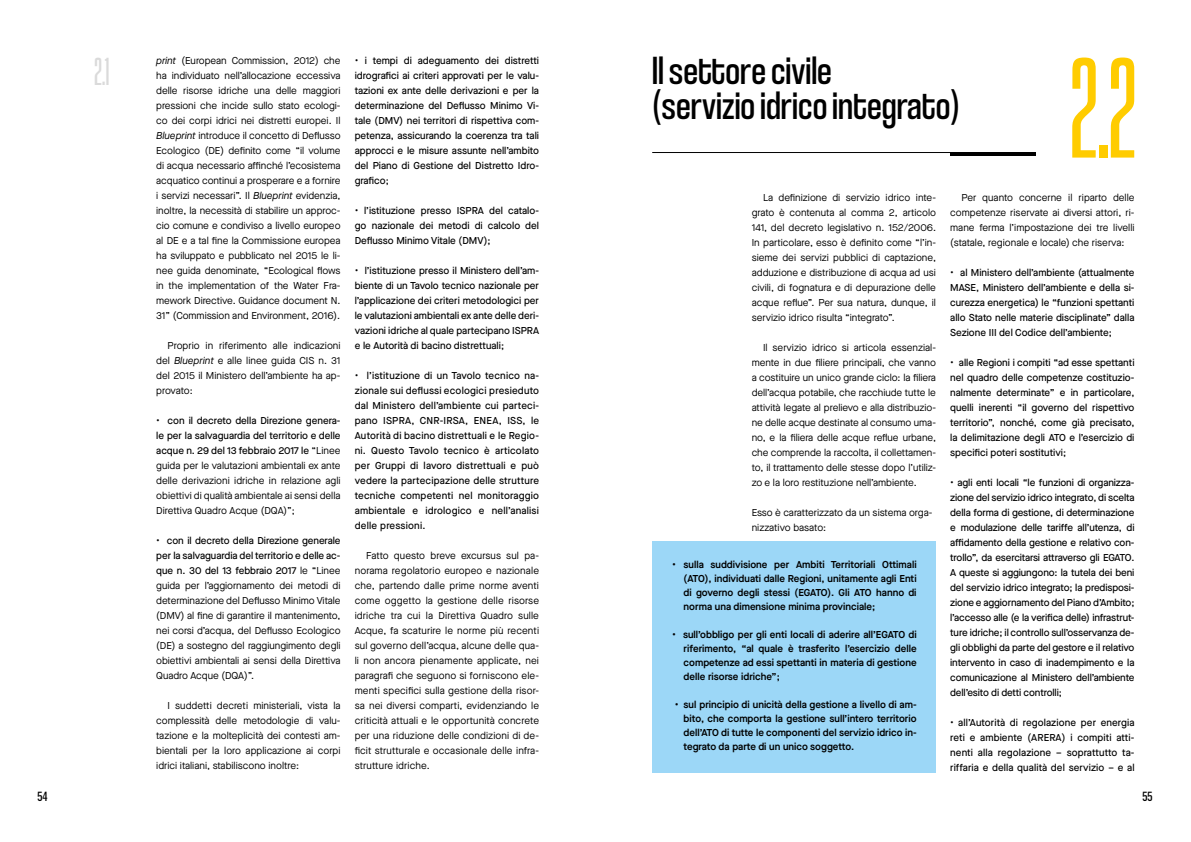
<style>
.page{position:relative;width:1191px;height:842px;background:#fff}
.page>*{position:absolute;margin:0;border:0;box-sizing:border-box;transform-origin:0 0}
.t1{font:150px "Coolvetica Crammed Rg";color:#fc0}
.t2{font:41px/35px "Coolvetica Condensed Rg";color:#000}
.t3{font:41px "Coolvetica Crammed Rg";color:#dadada}
.t4{font:14px "Coolvetica Condensed Rg";color:#000}
.t5{font:10px/15px "Maison Neue";color:#000;text-align:justify}
.t6{font:500 10px/15px "Maison Neue";color:#000;text-align:justify}
.t7{font:600 10px/14px "Maison Neue";color:#000;text-align:justify}
.s1{font-style:italic}
.s2{font-weight:500}
</style>
<div class="page">
<hr style="left:652px;top:152px;width:383px;height:1px;background:#000">
<hr style="left:950px;top:152px;width:85px;height:4px;background:#000">
<div style="left:652px;top:541px;width:283px;height:232px;background:#9cd7f7"></div>
<h2 class="t3" style="left:94px;top:51px;width:16px">2.1</h2>
<p class="t5" style="left:156px;top:53px;width:186px"><span class="s1">print</span> (European Commission, 2012) che ha individuato nell’allocazione eccessiva delle risorse idriche una delle maggiori pressioni che incide sullo stato ecologi&shy;co dei corpi idrici nei distretti europei. Il <span class="s1">Blueprint</span> introduce il concetto di Deflusso Ecologico (DE) definito come “il volume di acqua necessario affinché l’ecosistema acquatico continui a prosperare e a fornire i servizi necessari”. Il <span class="s1">Blueprint</span> evidenzia, inoltre, la necessità di stabilire un approc&shy;cio comune e condiviso a livello europeo al DE e a tal fine la Commissione europea ha sviluppato e pubblicato nel 2015 le li&shy;nee guida denominate, “Ecological flows in the implementation of the Water Fra&shy;mework Directive. Guidance document N.<br>31” (Commission and Environment, 2016).</p>
<p class="t5" style="left:156px;top:338px;width:186px;text-indent:11px">Proprio in riferimento alle indicazioni del <span class="s1">Blueprint</span> e alle linee guida CIS n. 31 del 2015 il Ministero dell’ambiente ha ap&shy;provato:</p>
<p class="t5" style="left:156px;top:413px;width:186px"><span class="s2">• con il decreto della Direzione genera&shy;le per la salvaguardia del territorio e delle acque n. 29 del 13 febbraio 2017 le</span> “Linee guida per le valutazioni ambientali ex ante delle derivazioni idriche in relazione agli obiettivi di qualità ambientale ai sensi della Direttiva Quadro Acque (DQA)”;</p>
<p class="t5" style="left:156px;top:533px;width:186px"><span class="s2">• con il decreto della Direzione generale per la salvaguardia del territorio e delle ac&shy;que n. 30 del 13 febbraio 2017</span> le “Linee guida per l’aggiornamento dei metodi di determinazione del Deflusso Minimo Vitale (DMV) al fine di garantire il mantenimento, nei corsi d’acqua, del Deflusso Ecologico (DE) a sostegno del raggiungimento degli obiettivi ambientali ai sensi della Direttiva Quadro Acque (DQA)”.</p>
<p class="t5" style="left:156px;top:698px;width:186px;text-indent:11px">I suddetti decreti ministeriali, vista la complessità delle metodologie di valu&shy;tazione e la molteplicità dei contesti am&shy;bientali per la loro applicazione ai corpi idrici italiani, stabiliscono inoltre:</p>
<p class="t6" style="left:355px;top:53px;width:186px">• i tempi di adeguamento dei distretti idrografici ai criteri approvati per le valu&shy;tazioni ex ante delle derivazioni e per la determinazione del Deflusso Minimo Vi&shy;tale (DMV) nei territori di rispettiva com&shy;petenza, assicurando la coerenza tra tali approcci e le misure assunte nell’ambito del Piano di Gestione del Distretto Idro&shy;grafico;</p>
<p class="t6" style="left:355px;top:203px;width:186px">• l’istituzione presso ISPRA del catalo&shy;go nazionale dei metodi di calcolo del Deflusso Minimo Vitale (DMV);</p>
<p class="t6" style="left:355px;top:263px;width:186px">• l’istituzione presso il Ministero dell’am&shy;biente di un Tavolo tecnico nazionale per l’applicazione dei criteri metodologici per le valutazioni ambientali ex ante delle deri&shy;vazioni idriche al quale partecipano ISPRA e le Autorità di bacino distrettuali;</p>
<p class="t6" style="left:355px;top:368px;width:186px">• l’istituzione di un Tavolo tecnico na&shy;zionale sui deflussi ecologici presieduto dal Ministero dell’ambiente cui parteci&shy;pano ISPRA, CNR-IRSA, ENEA, ISS, le Autorità di bacino distrettuali e le Regio&shy;ni. Questo Tavolo tecnico è articolato per Gruppi di lavoro distrettuali e può vedere la partecipazione delle strutture tecniche competenti nel monitoraggio ambientale e idrologico e nell’analisi delle pressioni.</p>
<p class="t5" style="left:355px;top:548px;width:186px;text-indent:11px">Fatto questo breve excursus sul pa&shy;norama regolatorio europeo e nazionale che, partendo dalle prime norme aventi come oggetto la gestione delle risorse idriche tra cui la Direttiva Quadro sulle Acque, fa scaturire le norme più recenti sul governo dell’acqua, alcune delle qua&shy;li non ancora pienamente applicate, nei paragrafi che seguono si forniscono ele&shy;menti specifici sulla gestione della risor&shy;sa nei diversi comparti, evidenziando le criticità attuali e le opportunità concrete per una riduzione delle condizioni di de&shy;ficit strutturale e occasionale delle infra&shy;strutture idriche.</p>
<h2 class="t2" style="left:652px;top:52px;width:309px">Il settore civile<br>(servizio idrico integrato)</h2>
<h1 class="t1" style="left:1070px;top:31px;width:67px">2.2</h1>
<p class="t5" style="left:751px;top:190px;width:186px;text-indent:11px">La definizione di servizio idrico inte&shy;grato è contenuta al comma 2, articolo 141, del decreto legislativo n. 152/2006.<br>In particolare, esso è definito come “l’in&shy;sieme dei servizi pubblici di captazione, adduzione e distribuzione di acqua ad usi civili, di fognatura e di depurazione delle acque reflue”. Per sua natura, dunque, il servizio idrico risulta “integrato”.</p>
<p class="t5" style="left:751px;top:340px;width:186px;text-indent:11px">Il servizio idrico si articola essenzial&shy;mente in due filiere principali, che vanno a costituire un unico grande ciclo: la filiera dell’acqua potabile, che racchiude tutte le attività legate al prelievo e alla distribuzio&shy;ne delle acque destinate al consumo uma&shy;no, e la filiera delle acque reflue urbane, che comprende la raccolta, il collettamen&shy;to, il trattamento delle stesse dopo l’utiliz&shy;zo e la loro restituzione nell’ambiente.</p>
<p class="t5" style="left:751px;top:505px;width:182px">Esso è caratterizzato da un sistema orga&shy;nizzativo basato:</p>
<p class="t7" style="left:683px;top:557px;width:234px;text-indent:-11px">• sulla suddivisione per Ambiti Territoriali Ottimali (ATO), individuati dalle Regioni, unitamente agli Enti di governo degli stessi (EGATO). Gli ATO hanno di norma una dimensione minima provinciale;</p>
<p class="t7" style="left:683px;top:627px;width:234px;text-indent:-11px">• sull’obbligo per gli enti locali di aderire all’EGATO di riferimento, “al quale è trasferito l’esercizio delle competenze ad essi spettanti in materia di gestione delle risorse idriche”;</p>
<p class="t7" style="left:683px;top:697px;width:234px;text-indent:-9px">• sul principio di unicità della gestione a livello di am&shy;bito, che comporta la gestione sull’intero territorio dell’ATO di tutte le componenti del servizio idrico in&shy;tegrato da parte di un unico soggetto.</p>
<p class="t5" style="left:950px;top:190px;width:186px;text-indent:11px">Per quanto concerne il riparto delle competenze riservate ai diversi attori, ri&shy;mane ferma l’impostazione dei tre livelli (statale, regionale e locale) che riserva:</p>
<p class="t6" style="left:950px;top:264px;width:186px">• al Ministero dell’ambiente (attualmente MASE, Ministero dell’ambiente e della si&shy;curezza energetica) le “funzioni spettanti allo Stato nelle materie disciplinate” dalla Sezione III del Codice dell’ambiente;</p>
<p class="t6" style="left:950px;top:354px;width:186px">• alle Regioni i compiti “ad esse spettanti nel quadro delle competenze costituzio&shy;nalmente determinate” e in particolare, quelli inerenti “il governo del rispettivo territorio”, nonché, come già precisato, la delimitazione degli ATO e l’esercizio di specifici poteri sostitutivi;</p>
<p class="t6" style="left:950px;top:474px;width:186px">• agli enti locali “le funzioni di organizza&shy;zione del servizio idrico integrato, di scelta della forma di gestione, di determinazione e modulazione delle tariffe all’utenza, di affidamento della gestione e relativo con&shy;trollo”, da esercitarsi attraverso gli EGATO.<br>A queste si aggiungono: la tutela dei beni del servizio idrico integrato; la predisposi&shy;zione e aggiornamento del Piano d’Ambito; l’accesso alle (e la verifica delle) infrastrut&shy;ture idriche; il controllo sull’osservanza de&shy;gli obblighi da parte del gestore e il relativo intervento in caso di inadempimento e la comunicazione al Ministero dell’ambiente dell’esito di detti controlli;</p>
<p class="t6" style="left:950px;top:714px;width:186px">• all’Autorità di regolazione per energia reti e ambiente (ARERA) i compiti atti&shy;nenti alla regolazione – soprattutto ta&shy;riffaria e della qualità del servizio – e al</p>
<h3 class="t4" style="left:38px;top:787px;width:12px">54</h3>
<h3 class="t4" style="left:1142px;top:787px;width:12px">55</h3>
</div>
